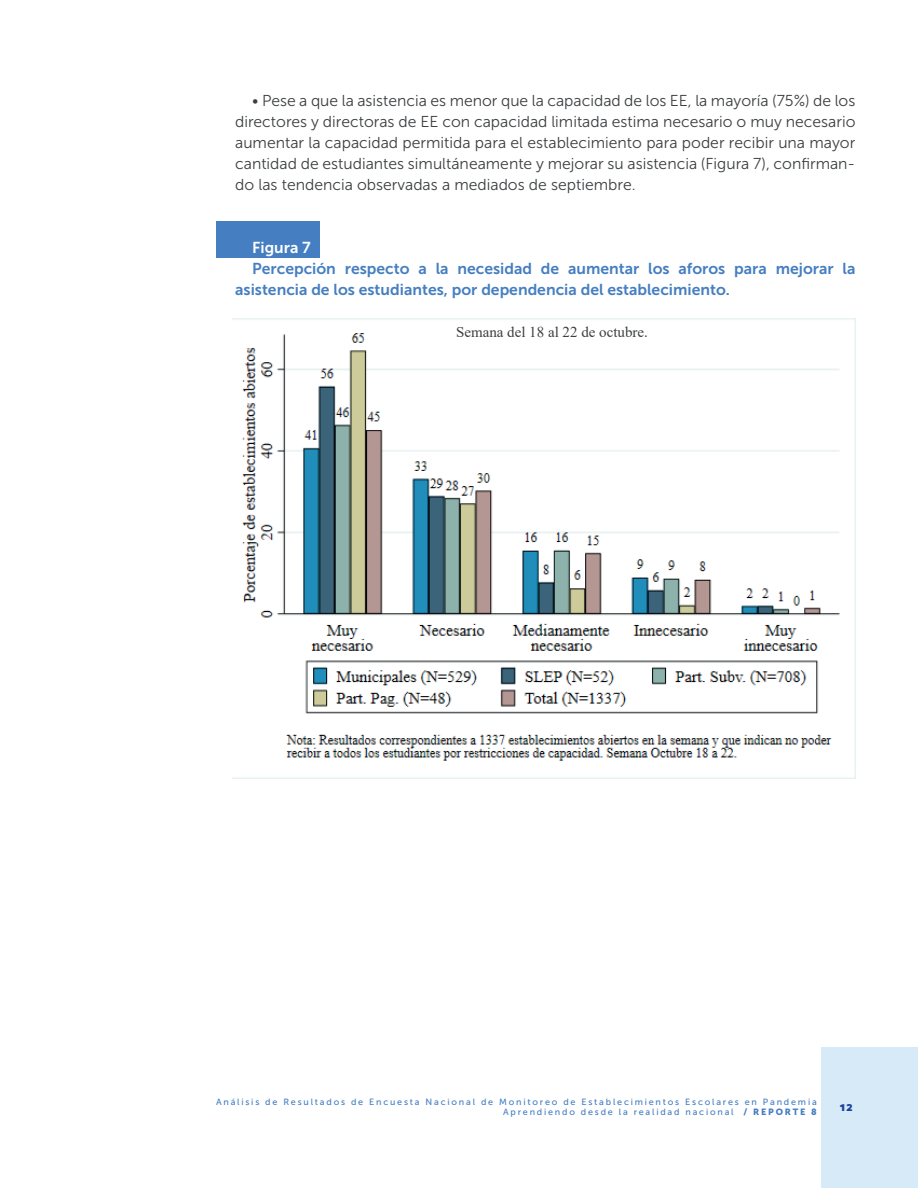
<style>
.page{position:relative;width:918px;height:1188px;background:#fff}
.page>*{position:absolute;margin:0;border:0;box-sizing:border-box;transform-origin:0 0}
.t1{font:15.75px/21px "Museo Sans 300";color:#3c3f41;text-align:justify}
.t2{font:15.75px/21px "Museo Sans 700";color:#457ec1}
.t3{font:15.75px "Museo Sans 700";color:#fff}
.t4{font:15px "Times New Roman";color:#3c3f41}
.t5{font:900 12px "Catamaran";color:#1d449b}
.t6{font:9px/10.8px "Museo Sans 500";letter-spacing:.2em;color:#457ec1;text-align:right}
.s1{font-family:"Museo Sans 900"}
</style>
<div class="page">
<div style="left:822px;top:1048px;width:96px;height:140px;background:#d7eaf7"></div>
<div style="left:216px;top:221px;width:104px;height:37px;background:#457ec1"></div>
<img style="left:233px;top:318px;width:622px;height:461px">
<p class="t1" style="left:235px;top:90px;width:622px;text-indent:17px">• Pese a que la asistencia es menor que la capacidad de los EE, la mayoría (75%) de los directores y directoras de EE con capacidad limitada estima necesario o muy necesario aumentar la capacidad permitida para el establecimiento para poder recibir una mayor cantidad de estudiantes simultáneamente y mejorar su asistencia (Figura 7), confirman&shy;do las tendencia observadas a mediados de septiembre.</p>
<p class="t3" style="left:252px;top:239px;width:60px">Figura 7</p>
<p class="t2" style="left:235px;top:258px;width:622px;text-indent:17px">Percepción respecto a la necesidad de aumentar los aforos para mejorar la asistencia de los estudiantes, por dependencia del establecimiento.</p>
<p class="t4" style="left:456px;top:321px;width:194px">Semana del 18 al 22 de octubre.</p>
<p class="t6" style="left:216px;top:1096px;width:602px">Análisis de Resultados de Encuesta Nacional de Monitoreo de Establecimientos Escolares en Pandemia<br>Aprendiendo desde la realidad nacional <span class="s1">/ REPORTE 8</span></p>
<p class="t5" style="left:840px;top:1098px;width:14px">12</p>
</div>
